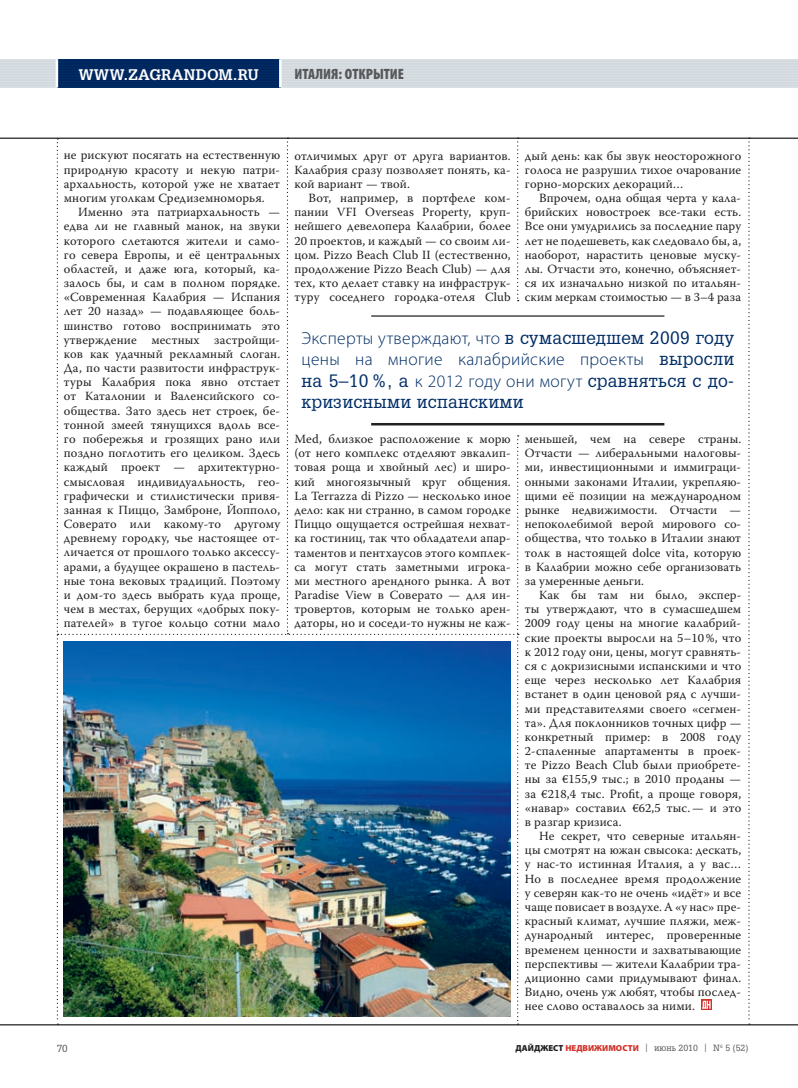
<style>
.page{position:relative;width:798px;height:1088px;background:#fff}
.page>*{position:absolute;margin:0;border:0;box-sizing:border-box;transform-origin:0 0}
.t1{font:300 17.5px/21.2px "Myriad Pro";letter-spacing:.02em;color:#002d66}
.t2{font:17.5px/21.2px "AG Gloria C";letter-spacing:.02em;color:#002d66}
.t3{font:700 15px "AG Gloria C";letter-spacing:.02em;color:#fff}
.t4{font:900 condensed 15px "Myriad Pro";color:#57585a}
.t5{font:12.5px/14.1px "Warnock Pro";letter-spacing:.01em;color:#231f20;text-align:justify}
.t6{font:10px "AG Gloria C";color:#57585a}
.t7{font:8.75px "AG Gloria C";color:#57585a}
.s1{font-family:"AG Gloria C";font-weight:400}
.s2{font-family:"Myriad Pro";font-weight:300}
.s3{font-family:"Myriad Pro";font-weight:900;color:#231f20}
.s4{font-family:"Myriad Pro";font-weight:900;color:#d2322a}
.s5{font-family:"Warnock Pro"}
</style>
<div class="page">
<div style="left:0;top:59px;width:797px;height:29px;background:#dadfe4"></div>
<hr style="left:0;top:61px;width:797px;height:1px;background:#cfd8dd">
<hr style="left:0;top:63px;width:797px;height:1px;background:#cfd8dd">
<hr style="left:0;top:66px;width:797px;height:1px;background:#cfd8dd">
<hr style="left:0;top:69px;width:797px;height:1px;background:#cfd8dd">
<hr style="left:0;top:71px;width:797px;height:2px;background:#cfd8dd">
<hr style="left:0;top:74px;width:797px;height:1px;background:#cfd8dd">
<hr style="left:0;top:77px;width:797px;height:1px;background:#cfd8dd">
<hr style="left:0;top:80px;width:797px;height:1px;background:#cfd8dd">
<hr style="left:0;top:82px;width:797px;height:2px;background:#cfd8dd">
<hr style="left:0;top:85px;width:797px;height:1px;background:#cfd8dd">
<div style="left:57px;top:59px;width:223px;height:29px;background:#002d66"></div>
<hr style="left:0;top:138px;width:797px;height:1px;background:#231f20">
<hr style="left:57px;top:61px;width:223px;height:1px;background:#002359">
<hr style="left:57px;top:63px;width:223px;height:1px;background:#002359">
<hr style="left:57px;top:66px;width:223px;height:1px;background:#002359">
<hr style="left:57px;top:69px;width:223px;height:1px;background:#002359">
<hr style="left:57px;top:71px;width:223px;height:2px;background:#002359">
<hr style="left:57px;top:74px;width:223px;height:1px;background:#002359">
<hr style="left:57px;top:77px;width:223px;height:1px;background:#002359">
<hr style="left:57px;top:80px;width:223px;height:1px;background:#002359">
<hr style="left:57px;top:82px;width:223px;height:2px;background:#002359">
<hr style="left:57px;top:85px;width:223px;height:1px;background:#002359">
<hr style="left:56px;top:59px;width:2px;height:29px;background:#fff">
<hr style="left:279px;top:59px;width:2px;height:29px;background:#fff">
<hr style="left:0;top:1024px;width:797px;height:1px;background:#231f20">
<svg style="left:748px;top:138px;width:1px;height:887px"></svg>
<svg style="left:701px;top:999px;width:10px;height:11px"></svg>
<svg style="left:701px;top:1001px;width:9px;height:8px"></svg>
<hr style="left:371px;top:315px;width:293px;height:2px;background:#231f20">
<hr style="left:371px;top:423px;width:293px;height:2px;background:#231f20">
<img style="left:57px;top:138px;width:461px;height:887px">
<p class="t3" style="left:78px;top:69px;width:181px">WWW.ZAGRANDOM.RU</p>
<p class="t4" style="left:294px;top:69px;width:111px">ИТАЛИЯ: ОТКРЫТИЕ</p>
<p class="t5" style="left:64px;top:149px;width:218px">не рискуют посягать на естественную природную красоту и некую патри&shy;архальность, которой уже не хватает многим уголкам Средиземноморья.</p>
<p class="t5" style="left:64px;top:206px;width:218px;text-indent:14px">Именно эта патриархальность — едва ли не главный манок, на звуки которого слетаются жители и само&shy;го севера Европы, и её центральных областей, и даже юга, который, ка&shy;залось бы, и сам в полном порядке. «Современная Калабрия — Испания лет 20 назад» — подавляющее боль&shy;шинство готово воспринимать это утверждение местных застройщи&shy;ков как удачный рекламный слоган.<br>Да, по части развитости инфраструк&shy;туры Калабрия пока явно отстает от Каталонии и Валенсийского со&shy;общества. Зато здесь нет строек, бе&shy;тонной змеей тянущихся вдоль все&shy;го побережья и грозящих рано или поздно поглотить его целиком. Здесь каждый проект — архитектурно&shy;смысловая индивидуальность, гео&shy;графически и стилистически привя&shy;занная к Пиццо, Замброне, Йопполо, Соверато или какому-то другому древнему городку, чье настоящее от&shy;личается от прошлого только аксессу&shy;арами, а будущее окрашено в пастель&shy;ные тона вековых традиций. Поэтому и дом-то здесь выбрать куда проще, чем в местах, берущих «добрых поку&shy;пателей» в тугое кольцо сотни мало</p>
<p class="t6" style="left:57px;top:1044px;width:13px">70</p>
<p class="t5" style="left:294px;top:149px;width:218px">отличимых друг от друга вариантов.<br>Калабрия сразу позволяет понять, ка&shy;кой вариант — твой.</p>
<p class="t5" style="left:294px;top:192px;width:218px;text-indent:14px">Вот, например, в портфеле ком&shy;пании VFI Overseas Property, круп&shy;нейшего девелопера Калабрии, более 20 проектов, и каждый — со своим ли&shy;цом. Pizzo Beach Club II (естественно, продолжение Pizzo Beach Club) — для тех, кто делает ставку на инфраструк&shy;туру соседнего городка-отеля Club</p>
<p class="t5" style="left:524px;top:149px;width:218px">дый день: как бы звук неосторожного голоса не разрушил тихое очарование горно-морских декораций…</p>
<p class="t5" style="left:524px;top:192px;width:218px;text-indent:14px">Впрочем, одна общая черта у кала&shy;брийских новостроек все-таки есть.<br>Все они умудрились за последние пару лет не подешеветь, как следовало бы, а, наоборот, нарастить ценовые муску&shy;лы. Отчасти это, конечно, объясняет&shy;ся их изначально низкой по итальян&shy;ским меркам стоимостью — в 3–4 раза</p>
<h1 class="t1" style="left:301px;top:329px;width:434px">Эксперты утверждают, что <span class="s1">в сумасшедшем 2009 году </span>цены на многие калабрийские проекты <span class="s1">выросли</span></h1>
<h1 class="t2" style="left:301px;top:371px;width:434px">на 5–10 %, а <span class="s2">к 2012 году они могут</span> сравняться с до&shy;кризисными испанскими</h1>
<p class="t5" style="left:294px;top:433px;width:218px">Med, близкое расположение к морю (от него комплекс отделяют эвкалип&shy;товая роща и хвойный лес) и широ&shy;кий многоязычный круг общения.<br>La Terrazza di Pizzo — несколько иное дело: как ни странно, в самом городке Пиццо ощущается острейшая нехват&shy;ка гостиниц, так что обладатели апар&shy;таментов и пентхаусов этого комплек&shy;са могут стать заметными игрока&shy;ми местного арендного рынка. А вот Paradise View в Соверато — для ин&shy;тровертов, которым не только арен&shy;даторы, но и соседи-то нужны не каж-</p>
<p class="t5" style="left:524px;top:433px;width:218px">меньшей, чем на севере страны.<br>Отчасти — либеральными налоговы&shy;ми, инвестиционными и иммиграци&shy;онными законами Италии, укрепляю&shy;щими её позиции на международном рынке недвижимости. Отчасти — непоколебимой верой мирового со&shy;общества, что только в Италии знают толк в настоящей dolce vita, которую в Калабрии можно себе организовать за умеренные деньги.</p>
<p class="t5" style="left:524px;top:589px;width:218px;text-indent:14px">Как бы там ни было, экспер&shy;ты утверждают, что в сумасшедшем 2009 году цены на многие калабрий&shy;ские проекты выросли на 5–10 %, что к 2012 году они, цены, могут сравнять&shy;ся с докризисными испанскими и что еще через несколько лет Калабрия встанет в один ценовой ряд с лучши&shy;ми представителями своего «сегмен&shy;та». Для поклонников точных цифр — конкретный пример: в 2008 году 2-спаленные апартаменты в проек&shy;те Pizzo Beach Club были приобрете&shy;ны за €155,9 тыс.; в 2010 проданы — за €218,4 тыс. Profit, а проще говоря, «навар» составил €62,5 тыс. — и это в разгар кризиса.</p>
<p class="t5" style="left:524px;top:830px;width:218px;text-indent:14px">Не секрет, что северные итальян&shy;цы смотрят на южан свысока: дескать, у нас-то истинная Италия, а у вас… Но в последнее время продолжение у северян как-то не очень «идёт» и все чаще повисает в воздухе. А «у нас» пре&shy;красный климат, лучшие пляжи, меж&shy;дународный интерес, проверенные временем ценности и захватывающие перспективы — жители Калабрии тра&shy;диционно сами придумывают финал.<br>Видно, очень уж любят, чтобы послед&shy;нее слово оставалось за ними.</p>
<p class="t7" style="left:515px;top:1044px;width:234px"><span class="s3">ДАЙДЖЕСТ</span> <span class="s4">НЕДВИЖИМОСТИ</span> <span class="s5">|</span> июнь 2010 <span class="s5">|</span> № 5 (52)</p>
</div>
